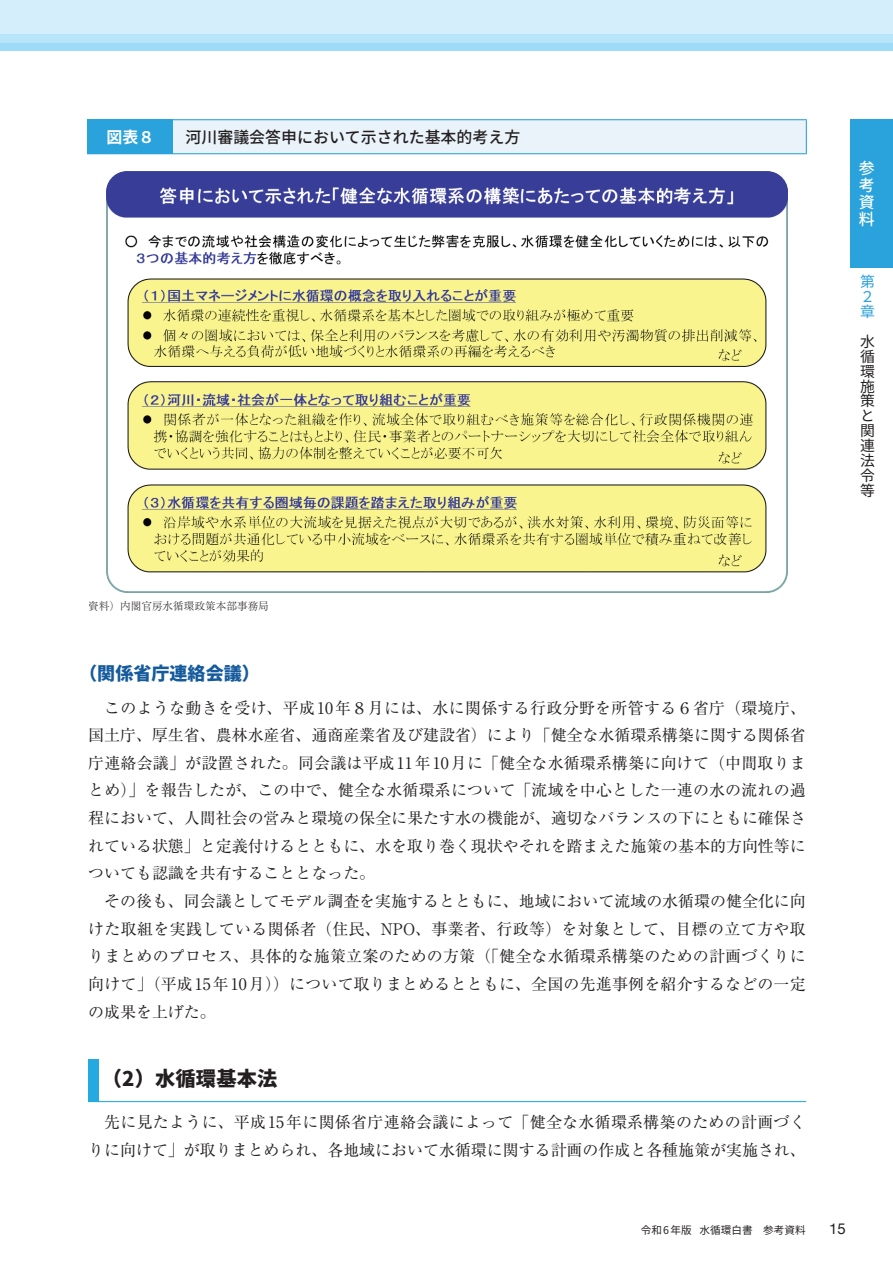
<style>
.page{position:relative;width:893px;height:1263px;background:#fff}
.page>*{position:absolute;margin:0;border:0;box-sizing:border-box;transform-origin:0 0}
.t1{font:900 20.25px "Noto Sans CJ Kjp";letter-spacing:.01em;color:#231f20}
.t2{font:900 18px "Noto Sans CJ Kjp";color:#145a9d}
.t3{font:15.9px/27.6px "Ryumin Pr 6 N";color:#231f20;text-align:justify}
.t4{font:500 15.9px "Noto Sans CJ Kjp";color:#231f20}
.t5{font:500 15.9px/16.8px "Noto Sans CJ Kjp";color:#fff;text-align:justify}
.t6{font:700 15.9px "Noto Sans CJ Kjp";color:#fff}
.t7{font:14.85px/14.9px "Noto Sans CJ Kjp";color:#231f20}
.t8{font:14.85px/14.9px "Noto Sans CJ Kjp";color:#2aa2db}
.t9{font:14.85px "Helvetica Neue";color:#231f20}
.t10{font:300 10.65px "Ryumin Pr 6 N";color:#231f20}
.t11{font:10.65px "Noto Sans CJ Kjp";color:#231f20}
</style>
<div class="page">
<div style="left:0;top:0;width:893px;height:51px;background:#9cdcf8"></div>
<div style="left:0;top:0;width:893px;height:43px;background:#b9e5fa"></div>
<div style="left:0;top:0;width:893px;height:34px;background:#d4effb"></div>
<div style="left:88px;top:120px;width:85px;height:34px;background:#2aa2db"></div>
<div style="left:173px;top:120px;width:633px;height:34px;background:#eaf3fa"></div>
<hr style="left:87px;top:120px;width:1px;height:33px;background:#2aa2db">
<hr style="left:87px;top:119px;width:86px;height:1px;background:#2aa2db">
<hr style="left:87px;top:153px;width:86px;height:1px;background:#2aa2db">
<hr style="left:173px;top:119px;width:634px;height:1px;background:#2aa2db">
<hr style="left:806px;top:120px;width:1px;height:33px;background:#2aa2db">
<hr style="left:173px;top:153px;width:634px;height:1px;background:#2aa2db">
<img style="left:107px;top:171px;width:680px;height:421px">
<div style="left:88px;top:1059px;width:11px;height:43px;background:#24aae1"></div>
<hr style="left:88px;top:1101px;width:718px;height:1px;background:#24aae1">
<div style="left:850px;top:119px;width:43px;height:149px;background:#2aa2db"></div>
<p class="t6" style="left:107px;top:128px;width:49px">図表８</p>
<p class="t4" style="left:185px;top:128px;width:336px">河川審議会答申において示された基本的考え方</p>
<p class="t5" style="left:859px;top:161px;width:17px">参考資料</p>
<p class="t8" style="left:860px;top:275px;width:16px">第<br>２章</p>
<p class="t7" style="left:860px;top:334px;width:16px">水循環施策と関連法令等</p>
<p class="t10" style="left:88px;top:597px;width:182px">資料）内閣官房水循環政策本部事務局</p>
<p class="t2" style="left:79px;top:664px;width:182px">（関係省庁連絡会議）</p>
<p class="t3" style="left:88px;top:693px;width:719px;text-indent:16px">このような動きを受け、平成10年８月には、水に関係する行政分野を所管する６省庁（環境庁、国土庁、厚生省、農林水産省、通商産業省及び建設省）により「健全な水循環系構築に関する関係省庁連絡会議」が設置された。同会議は平成11年10月に「健全な水循環系構築に向けて（中間取りまとめ）」を報告したが、この中で、健全な水循環系について「流域を中心とした一連の水の流れの過程において、人間社会の営みと環境の保全に果たす水の機能が、適切なバランスの下にともに確保されている状態」と定義付けるとともに、水を取り巻く現状やそれを踏まえた施策の基本的方向性等についても認識を共有することとなった。</p>
<p class="t3" style="left:88px;top:886px;width:719px;text-indent:16px">その後も、同会議としてモデル調査を実施するとともに、地域において流域の水循環の健全化に向けた取組を実践している関係者（住民、NPO、事業者、行政等）を対象として、目標の立て方や取りまとめのプロセス、具体的な施策立案のための方策（「健全な水循環系構築のための計画づくりに向けて」（平成15年10月））について取りまとめるとともに、全国の先進事例を紹介するなどの一定の成果を上げた。</p>
<p class="t1" style="left:102px;top:1067px;width:177px">（2）水循環基本法</p>
<p class="t3" style="left:88px;top:1107px;width:719px;text-align:right">先に見たように、平成15年に関係省庁連絡会議によって「健全な水循環系構築のための計画づくりに向けて」が取りまとめられ、各地域において水循環に関する計画の作成と各種施策が実施され、</p>
<p class="t11" style="left:641px;top:1224px;width:167px">令和 6 年版 水循環白書　参考資料</p>
<p class="t9" style="left:829px;top:1218px;width:18px">15</p>
</div>
